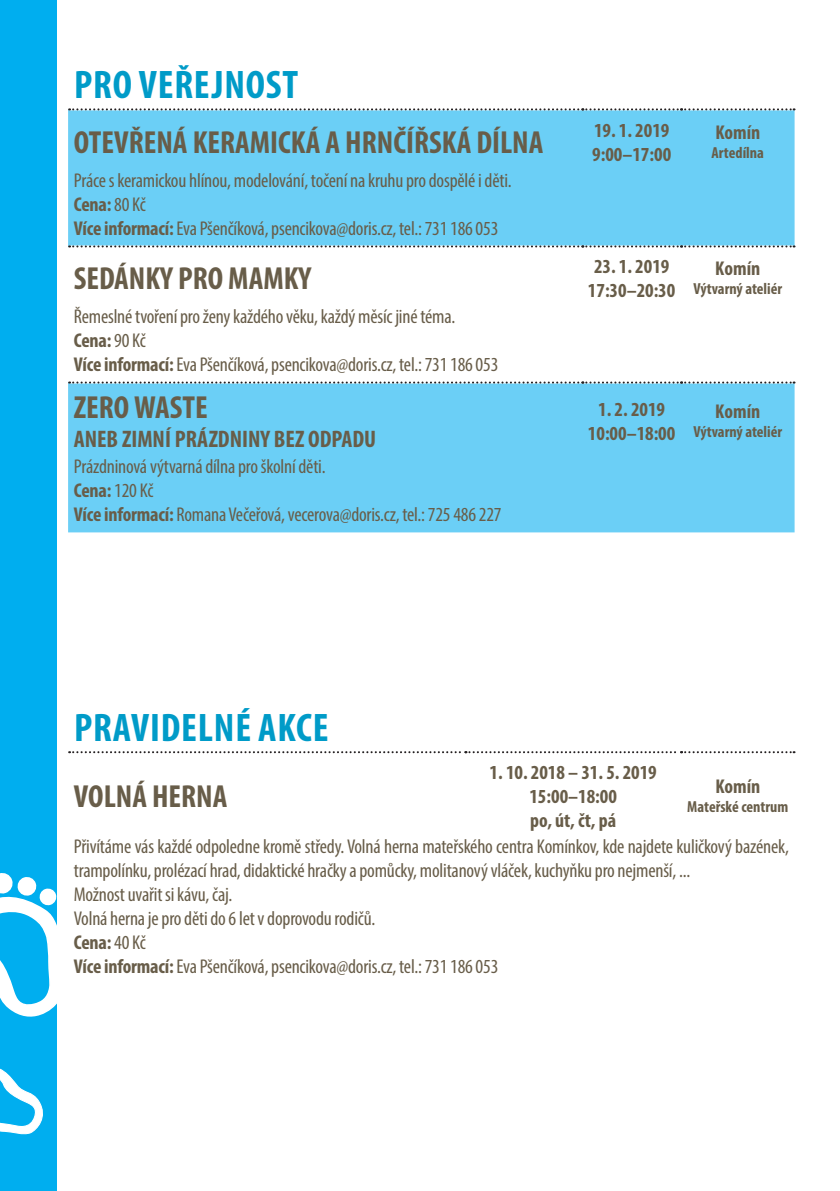
<style>
.page{position:relative;width:840px;height:1191px;background:#fff}
.page>*{position:absolute;margin:0;border:0;box-sizing:border-box;transform-origin:0 0}
.t1{font:700 condensed 40px "Myriad Pro";letter-spacing:.02em;color:#009bc8}
.t2{font:700 condensed 32px "Myriad Pro";color:#685d49}
.t3{font:700 condensed 24px "Myriad Pro";color:#685d49}
.t4{font:condensed 20px/24px "Myriad Pro";letter-spacing:-.01em;color:#685d49}
.t5{font:700 condensed 20px/24px "Myriad Pro";color:#685d49;text-align:center}
.t6{font:700 condensed 16px "Myriad Pro";color:#685d49}
.s1{font-weight:700}
</style>
<div class="page">
<div style="left:0;top:0;width:57px;height:1191px;background:#00aeef"></div>
<svg style="left:0;top:1068px;width:43px;height:67px"></svg>
<svg style="left:0;top:873px;width:57px;height:144px"></svg>
<svg style="left:68px;top:109px;width:726px;height:423px;fill:#6bcff6"></svg>
<svg style="left:69px;top:108px;width:725px;height:2px"></svg>
<svg style="left:69px;top:245px;width:725px;height:2px"></svg>
<svg style="left:69px;top:381px;width:725px;height:2px"></svg>
<svg style="left:69px;top:751px;width:725px;height:2px"></svg>
<h1 class="t1" style="left:74px;top:60px;width:225px">PRO VEŘEJNOST</h1>
<h2 class="t2" style="left:74px;top:123px;width:471px">OTEVŘENÁ KERAMICKÁ A HRNČÍŘSKÁ DÍLNA</h2>
<p class="t5" style="left:592px;top:118px;width:80px;text-align:left">19. 1. 2019<br>9:00–17:00</p>
<p class="t5" style="left:715px;top:120px;width:46px">Komín</p>
<p class="t6" style="left:711px;top:143px;width:54px">Artedílna</p>
<p class="t4" style="left:74px;top:168px;width:439px">Práce s keramickou hlínou, modelování, točení na kruhu pro dospělé i děti.<br><span class="s1">Cena:</span> 80 Kč<br><span class="s1">Více informací:</span> Eva Pšenčíková, psencikova@doris.cz, tel.: 731 186 053</p>
<h2 class="t2" style="left:74px;top:259px;width:239px">SEDÁNKY PRO MAMKY</h2>
<p class="t5" style="left:587px;top:254px;width:89px">23. 1. 2019<br>17:30–20:30</p>
<p class="t5" style="left:715px;top:256px;width:46px">Komín</p>
<p class="t6" style="left:693px;top:279px;width:90px">Výtvarný ateliér</p>
<p class="t4" style="left:74px;top:304px;width:426px">Řemeslné tvoření pro ženy každého věku, každý měsíc jiné téma.<br><span class="s1">Cena:</span> 90 Kč<br><span class="s1">Více informací:</span> Eva Pšenčíková, psencikova@doris.cz, tel.: 731 186 053</p>
<h2 class="t2" style="left:74px;top:387px;width:135px">ZERO WASTE</h2>
<p class="t3" style="left:74px;top:424px;width:304px">ANEB ZIMNÍ PRÁZDNINY BEZ ODPADU</p>
<p class="t4" style="left:74px;top:454px;width:429px">Prázdninová výtvarná dílna pro školní děti.<br><span class="s1">Cena:</span> 120 Kč<br><span class="s1">Více informací:</span> Romana Večeřová, vecerova@doris.cz, tel.: 725 486 227</p>
<p class="t5" style="left:587px;top:397px;width:89px">1. 2. 2019<br>10:00–18:00</p>
<p class="t5" style="left:715px;top:399px;width:46px">Komín</p>
<p class="t6" style="left:693px;top:422px;width:90px">Výtvarný ateliér</p>
<h1 class="t1" style="left:74px;top:702px;width:256px">PRAVIDELNÉ AKCE</h1>
<h2 class="t2" style="left:74px;top:776px;width:155px">VOLNÁ HERNA</h2>
<p class="t5" style="left:489px;top:759px;width:169px">1. 10. 2018 – 31. 5. 2019<br>15:00–18:00<br>po, út, čt, pá</p>
<p class="t5" style="left:715px;top:774px;width:46px">Komín</p>
<p class="t6" style="left:687px;top:797px;width:102px">Mateřské centrum</p>
<p class="t4" style="left:74px;top:834px;width:716px">Přivítáme vás každé odpoledne kromě středy. Volná herna mateřského centra Komínkov, kde najdete kuličkový bazének, trampolínku, prolézací hrad, didaktické hračky a pomůcky, molitanový vláček, kuchyňku pro nejmenší, ...<br>Možnost uvařit si kávu, čaj.<br>Volná herna je pro děti do 6 let v doprovodu rodičů.<br><span class="s1">Cena:</span> 40 Kč<br><span class="s1">Více informací:</span> Eva Pšenčíková, psencikova@doris.cz, tel.: 731 186 053</p>
</div>
